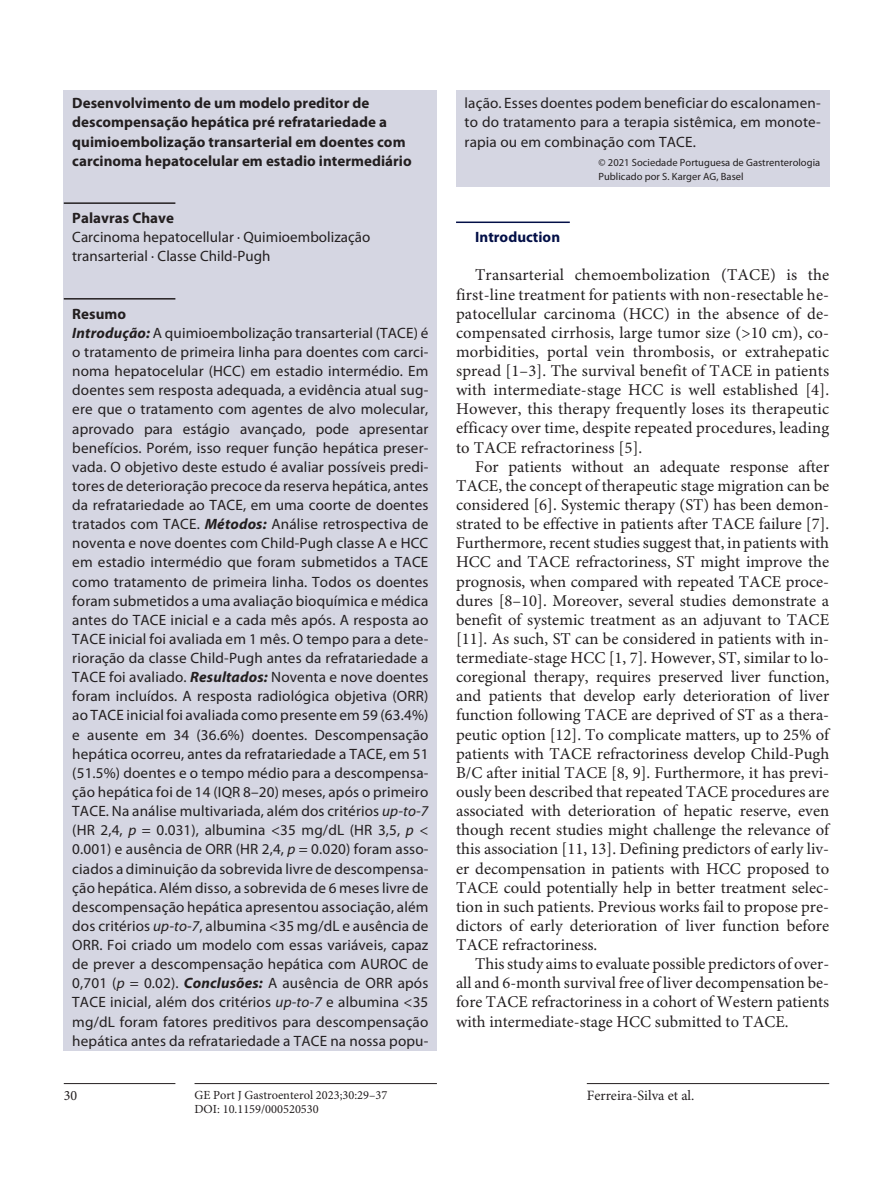
<style>
.page{position:relative;width:893px;height:1191px;background:#fff}
.page>*{position:absolute;margin:0;border:0;box-sizing:border-box;transform-origin:0 0}
.t1{font:16.5px/19.2px "Minion Pro";color:#231f20;text-align:justify}
.t2{font:15px/19.2px "Myriad Pro";letter-spacing:.01em;color:#231f20}
.t3{font:700 15px/19.2px "Myriad Pro";letter-spacing:.005em;color:#231f20}
.t4{font:700 15px "Myriad Pro";letter-spacing:.005em;color:#030f47}
.t5{font:14.25px "Minion Pro";color:#231f20}
.t6{font:12.3px "Minion Pro";color:#231f20}
.t7{font:10.5px/14.7px "Myriad Pro";letter-spacing:.005em;color:#231f20}
.s1{font-weight:700}
.s2{font-weight:700;font-style:italic}
.s3{font-style:italic}
</style>
<div class="page">
<hr style="left:64px;top:1083px;width:111px;height:1px;background:#231f20">
<hr style="left:195px;top:1083px;width:242px;height:1px;background:#231f20">
<hr style="left:587px;top:1083px;width:242px;height:1px;background:#231f20">
<div style="left:456px;top:90px;width:373px;height:97px;background:#d5d6e2"></div>
<div style="left:64px;top:90px;width:373px;height:961px;background:#d5d6e2"></div>
<hr style="left:64px;top:202px;width:111px;height:2px;background:#231f20">
<hr style="left:64px;top:298px;width:111px;height:1px;background:#231f20">
<hr style="left:456px;top:221px;width:114px;height:2px;background:#030f47">
<p class="t3" style="left:72px;top:94px;width:341px">Desenvolvimento de um modelo preditor de descompensação hepática pré refratariedade a quimioembolização transarterial em doentes com carcinoma hepatocelular em estadio intermediário</p>
<p class="t3" style="left:72px;top:209px;width:103px">Palavras Chave</p>
<p class="t2" style="left:72px;top:228px;width:300px">Carcinoma hepatocellular · Quimioembolização transarterial · Classe Child-Pugh</p>
<p class="t2" style="left:72px;top:304px;width:358px"><span class="s1">Resumo<br></span><span class="s2">Introdução:</span> A quimioembolização transarterial (TACE) é o tratamento de primeira linha para doentes com carci&shy;noma hepatocelular (HCC) em estadio intermédio. Em doentes sem resposta adequada, a evidência atual sug&shy;ere que o tratamento com agentes de alvo molecular, aprovado para estágio avançado, pode apresentar benefícios. Porém, isso requer função hepática preser&shy;vada. O objetivo deste estudo é avaliar possíveis predi&shy;tores de deterioração precoce da reserva hepática, antes da refratariedade ao TACE, em uma coorte de doentes tratados com TACE. <span class="s2">Métodos:</span> Análise retrospectiva de noventa e nove doentes com Child-Pugh classe A e HCC em estadio intermédio que foram submetidos a TACE como tratamento de primeira linha. Todos os doentes foram submetidos a uma avaliação bioquímica e médica antes do TACE inicial e a cada mês após. A resposta ao TACE inicial foi avaliada em 1 mês. O tempo para a dete&shy;rioração da classe Child-Pugh antes da refratariedade a TACE foi avaliado. <span class="s2">Resultados:</span> Noventa e nove doentes foram incluídos. A resposta radiológica objetiva (ORR) ao TACE inicial foi avaliada como presente em 59 (63.4%) e ausente em 34 (36.6%) doentes. Descompensação hepática ocorreu, antes da refratariedade a TACE, em 51 (51.5%) doentes e o tempo médio para a descompensa&shy;ção hepática foi de 14 (IQR 8–20) meses, após o primeiro TACE. Na análise multivariada, além dos critérios <span class="s3">up-to-7 </span>(HR 2,4, <span class="s3">p</span> = 0.031), albumina &lt;35 mg/dL (HR 3,5, <span class="s3">p</span> &lt; 0.001) e ausência de ORR (HR 2,4, <span class="s3">p</span> = 0.020) foram asso&shy;ciados a diminuição da sobrevida livre de descompensa&shy;ção hepática. Além disso, a sobrevida de 6 meses livre de descompensação hepática apresentou associação, além dos critérios <span class="s3">up-to-7</span>, albumina &lt;35 mg/dL e ausência de ORR. Foi criado um modelo com essas variáveis, capaz de prever a descompensação hepática com AUROC de 0,701 (<span class="s3">p</span> = 0.02). <span class="s2">Conclusões:</span> A ausência de ORR após TACE inicial, além dos critérios <span class="s3">up-to-7</span> e albumina &lt;35 mg/dL foram fatores preditivos para descompensação hepática antes da refratariedade a TACE na nossa popu-</p>
<p class="t2" style="left:465px;top:94px;width:358px;text-align:justify">lação. Esses doentes podem beneficiar do escalonamen&shy;to do tratamento para a terapia sistêmica, em monote&shy;rapia ou em combinação com TACE.</p>
<p class="t7" style="left:598px;top:155px;width:223px">© 2021 Sociedade Portuguesa de Gastrenterologia<br>Publicado por S. Karger AG, Basel</p>
<p class="t4" style="left:475px;top:229px;width:86px">Introduction</p>
<p class="t1" style="left:456px;top:266px;width:375px;text-indent:19px">Transarterial chemoembolization (TACE) is the first-line treatment for patients with non-resectable he&shy;patocellular carcinoma (HCC) in the absence of de&shy;compensated cirrhosis, large tumor size (&gt;10 cm), co&shy;morbidities, portal vein thrombosis, or extrahepatic spread [1–3]. The survival benefit of TACE in patients with intermediate-stage HCC is well established [4].<br>However, this therapy frequently loses its therapeutic efficacy over time, despite repeated procedures, leading to TACE refractoriness [5].</p>
<p class="t1" style="left:456px;top:457px;width:375px;text-indent:19px">For patients without an adequate response after TACE, the concept of therapeutic stage migration can be considered [6]. Systemic therapy (ST) has been demon&shy;strated to be effective in patients after TACE failure [7].<br>Furthermore, recent studies suggest that, in patients with HCC and TACE refractoriness, ST might improve the prognosis, when compared with repeated TACE proce&shy;dures [8–10]. Moreover, several studies demonstrate a benefit of systemic treatment as an adjuvant to TACE [11]. As such, ST can be considered in patients with in&shy;termediate-stage HCC [1, 7]. However, ST, similar to lo&shy;coregional therapy, requires preserved liver function, and patients that develop early deterioration of liver function following TACE are deprived of ST as a thera&shy;peutic option [12]. To complicate matters, up to 25% of patients with TACE refractoriness develop Child-Pugh B/C after initial TACE [8, 9]. Furthermore, it has previ&shy;ously been described that repeated TACE procedures are associated with deterioration of hepatic reserve, even though recent studies might challenge the relevance of this association [11, 13]. Defining predictors of early liv&shy;er decompensation in patients with HCC proposed to TACE could potentially help in better treatment selec&shy;tion in such patients. Previous works fail to propose pre&shy;dictors of early deterioration of liver function before TACE refractoriness.</p>
<p class="t1" style="left:456px;top:955px;width:375px;text-indent:19px">This study aims to evaluate possible predictors of over&shy;all and 6-month survival free of liver decompensation be&shy;fore TACE refractoriness in a cohort of Western patients with intermediate-stage HCC submitted to TACE.</p>
<p class="t5" style="left:64px;top:1087px;width:15px">30</p>
<p class="t6" style="left:195px;top:1087px;width:194px">GE Port J Gastroenterol 2023;30:29–37</p>
<p class="t5" style="left:587px;top:1087px;width:109px">Ferreira-Silva et al.</p>
<p class="t6" style="left:195px;top:1101px;width:126px">DOI: 10.1159/000520530</p>
</div>
